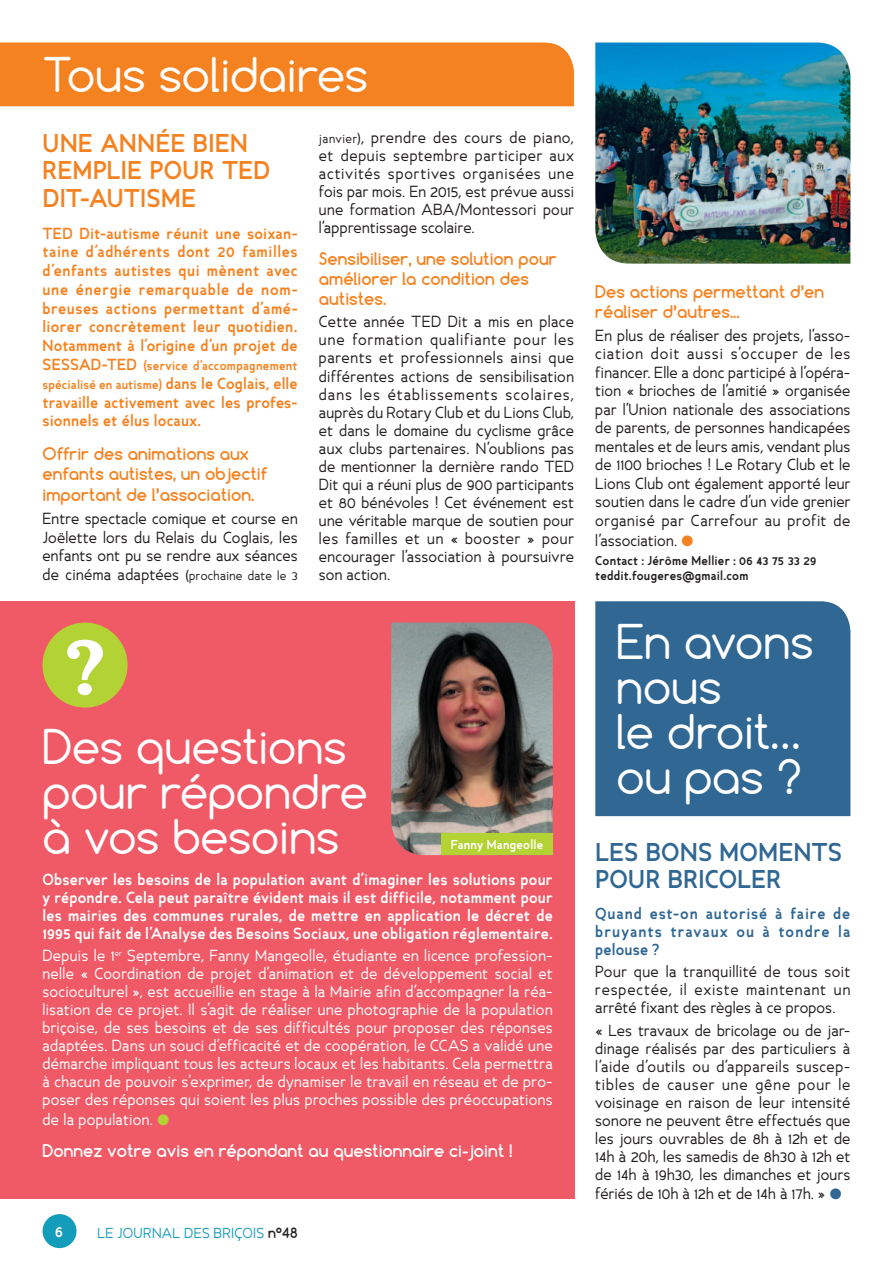
<style>
.page{position:relative;width:893px;height:1263px;background:#fff}
.page>*{position:absolute;margin:0;border:0;box-sizing:border-box;transform-origin:0 0}
.t1{font:45px/45px "Comfortaa";letter-spacing:-.005em;color:#fff}
.t2{font:700 24px/27.8px "Ancillary";letter-spacing:.015em;color:#f58220}
.t3{font:700 24px "Ancillary";letter-spacing:.005em;color:#306793}
.t4{font:700 16.5px/20.5px "Comfortaa";color:#f58220}
.t5{font:700 16.5px "Comfortaa";color:#fff}
.t6{font:15px/18px "Ancillary";letter-spacing:.015em;color:#231f20;text-align:justify}
.t7{font:15px/18px "Ancillary";letter-spacing:.02em;color:#fff;text-align:justify}
.t8{font:700 15px/18.8px "Ancillary";letter-spacing:.015em;color:#f58220;text-align:justify}
.t9{font:700 15px/18px "Ancillary";letter-spacing:.005em;color:#fff;text-align:justify}
.t10{font:700 15px/18px "Ancillary";letter-spacing:.06em;color:#306793;text-align:justify}
.t11{font:13.5px "Ancillary";color:#149cbb}
.t12{font:700 13.5px "Comfortaa";color:#231f20}
.t13{font:700 12px/18.8px "Ancillary";letter-spacing:.02em;color:#f58220;text-align:right}
.t14{font:700 12px/14.9px "Ancillary";letter-spacing:.015em;color:#231f20}
.t15{font:12px "Ancillary";letter-spacing:.03em;color:#231f20}
.t16{font:700 12px "Ancillary";letter-spacing:.015em;color:#fff}
.s1{font-size:15px}
.s2{font-size:12px}
.s3{color:#b3d234}
.s4{color:#f58220}
.s5{color:#306793}
</style>
<div class="page">
<div style="left:43px;top:1214px;width:34px;height:34px;background:#149cbb;border-radius:50%"></div>
<img style="left:595px;top:43px;width:255px;height:221px">
<div style="left:0;top:43px;width:574px;height:63px;background:#f58220"></div>
<div style="left:595px;top:601px;width:255px;height:215px;background:#306793"></div>
<div style="left:0;top:601px;width:574px;height:598px;background:#f05a67"></div>
<div style="left:43px;top:622px;width:85px;height:86px;background:#b3d234;border-radius:50%"></div>
<svg style="left:67px;top:640px;width:36px;height:55px"></svg>
<img style="left:391px;top:622px;width:162px;height:233px">
<div style="left:441px;top:834px;width:112px;height:21px;background:#b3d234"></div>
<h1 class="t1" style="left:43px;top:52px;width:327px">Tous solidaires</h1>
<h2 class="t2" style="left:43px;top:129px;width:229px">Une année bien rempli e pour TED<br>Dit-Autisme</h2>
<p class="t8" style="left:43px;top:224px;width:257px">TED Dit-autisme réunit une soixan&shy;taine d’adhérents dont 20 familles d’enfants autistes qui mènent avec une énergie remarquable de nom&shy;breuses actions permettant d’amé&shy;liorer concrètement leur quotidien.<br>Notamment à l’origine d’un projet de SESSA</p>
<p class="t13" style="left:43px;top:356px;width:257px"><span class="s1">D-TED</span> (service d’accompagnement spécialisé en autisme) <span class="s1">dans le Coglais, elle</span></p>
<p class="t8" style="left:43px;top:393px;width:257px">travaille activement avec les profes&shy;sionnels et élus locaux.</p>
<p class="t4" style="left:43px;top:443px;width:226px">Offrir des animations aux enfants autistes, un objectif important de l’association.</p>
<p class="t6" style="left:43px;top:509px;width:257px;line-height:18.8px">Entre spectacle comique et course en Joëlette lors du Relais du Coglais, les enfants ont pu se rendre aux séances</p>
<p class="t15" style="left:43px;top:568px;width:257px"><span class="s1">de cinéma adaptées</span> (prochaine date le 3</p>
<p class="t6" style="left:319px;top:128px;width:257px"><span class="s2">janvier)</span>, prendre des cours de piano, et depuis septembre participer aux activités sportives organisées une fois par mois. En 2015, est prévue aussi une formation ABA/Montessori pour l’apprentissage scolaire.</p>
<p class="t4" style="left:319px;top:249px;width:239px;line-height:19.8px">Sensibiliser, une solution pour améliorer la condition des autistes.</p>
<p class="t6" style="left:319px;top:313px;width:257px">Cette année TED Dit a mis en place une formation qualifiante pour les parents et professionnels ainsi que différentes actions de sensibilisation dans les établissements scolaires, auprès du Rotary Club et du Lions Club, et dans le domaine du cyclisme grâce aux clubs partenaires. N’oublions pas de mentionner la dernière rando TED Dit qui a réuni plus de 900 participants et 80 bénévoles ! Cet événement est une véritable marque de soutien pour les familles et un « booster » pour encourager l’association à poursuivre son action.</p>
<h1 class="t1" style="left:43px;top:724px;width:327px">Des questions pour répondre à vos besoins</h1>
<p class="t9" style="left:43px;top:870px;width:512px">Observer les besoins de la population avant d’imaginer les solutions pour y répondre. Cela peut paraître évident mais il est difficile, notamment pour les mairies des communes rurales, de mettre en application le décret de 1995 qui fait de l’Analyse des Besoins Sociaux, une obligation réglementaire.</p>
<p class="t7" style="left:43px;top:947px;width:512px">Depuis le 1<sup>er</sup> Septembre, Fanny Mangeolle, étudiante en licence profession&shy;nelle « Coordination de projet d’animation et de développement social et socioculturel », est accueillie en stage à la Mairie afin d’accompagner la réa&shy;lisation de ce projet. Il s’agit de réaliser une photographie de la population briçoise, de ses besoins et de ses difficultés pour proposer des réponses adaptées. Dans un souci d’efficacité et de coopération, le CCAS a validé une démarche impliquant tous les acteurs locaux et les habitants. Cela permettra à chacun de pouvoir s’exprimer, de dynamiser le travail en réseau et de pro&shy;poser des réponses qui soient les plus proches possible des préoccupations</p>
<p class="t7" style="left:43px;top:1110px;width:128px">de la population. <span class="s3">●</span></p>
<p class="t5" style="left:43px;top:1140px;width:471px">Donnez votre avis en répondant au questionnaire ci-joint !</p>
<p class="t16" style="left:451px;top:837px;width:94px">Fanny Mangeolle</p>
<p class="t9" style="left:55px;top:1222px;width:9px">6</p>
<p class="t11" style="left:97px;top:1224px;width:30px">Le journal</p>
<p class="t11" style="left:184px;top:1224px;width:10px">des</p>
<p class="t11" style="left:214px;top:1224px;width:37px">Briçois</p>
<p class="t12" style="left:268px;top:1224px;width:31px">n°48</p>
<p class="t4" style="left:595px;top:281px;width:230px">Des actions permettant d’en réaliser d’autres...</p>
<p class="t6" style="left:595px;top:326px;width:257px;line-height:18.5px">En plus de réaliser des projets, l’asso&shy;ciation doit aussi s’occuper de les financer. Elle a donc participé à l’opéra&shy;tion « brioches de l’amitié » organisée par l’Union nationale des associations de parents, de personnes handicapées mentales et de leurs amis, vendant plus de 1100 brioches ! Le Rotary Club et le Lions Club ont également apporté leur soutien dans le cadre d’un vide grenier organisé par Carrefour au profit de</p>
<p class="t6" style="left:595px;top:531px;width:99px">l’association. <span class="s4">●</span></p>
<p class="t14" style="left:595px;top:553px;width:223px">Contact : Jérôme Mellier : 06 43 75 33 29 teddit.fougeres@gmail.com</p>
<h1 class="t1" style="left:617px;top:619px;width:199px">En avons nous<br>le droit… ou pas ?</h1>
<h2 class="t3" style="left:595px;top:837px;width:144px">Les bons mom</h2>
<h2 class="t3" style="left:779px;top:837px;width:65px">ents</h2>
<h2 class="t3" style="left:595px;top:864px;width:87px">pour bricol</h2>
<h2 class="t3" style="left:752px;top:864px;width:27px">er</h2>
<p class="t10" style="left:595px;top:905px;width:257px">Quand est-on autorisé à faire de bruyants travaux ou à tondre la pelouse ?</p>
<p class="t6" style="left:595px;top:963px;width:257px">Pour que la tranquillité de tous soit respectée, il existe maintenant un arrêté fixant des règles à ce propos.</p>
<p class="t6" style="left:595px;top:1021px;width:257px">« Les travaux de bricolage ou de jar&shy;dinage réalisés par des particuliers à l’aide d’outils ou d’appareils suscep&shy;tibles de causer une gêne pour le voisinage en raison de leur intensité sonore ne peuvent être effectués que les jours ouvrables de 8h à 12h et de 14h à 20h, les samedis de 8h30 à 12h et de 14h à 19h30, les dimanches et jours</p>
<p class="t6" style="left:595px;top:1185px;width:248px">fériés de 10h à 12h et de 14h à 17h. » <span class="s5">●</span></p>
</div>
